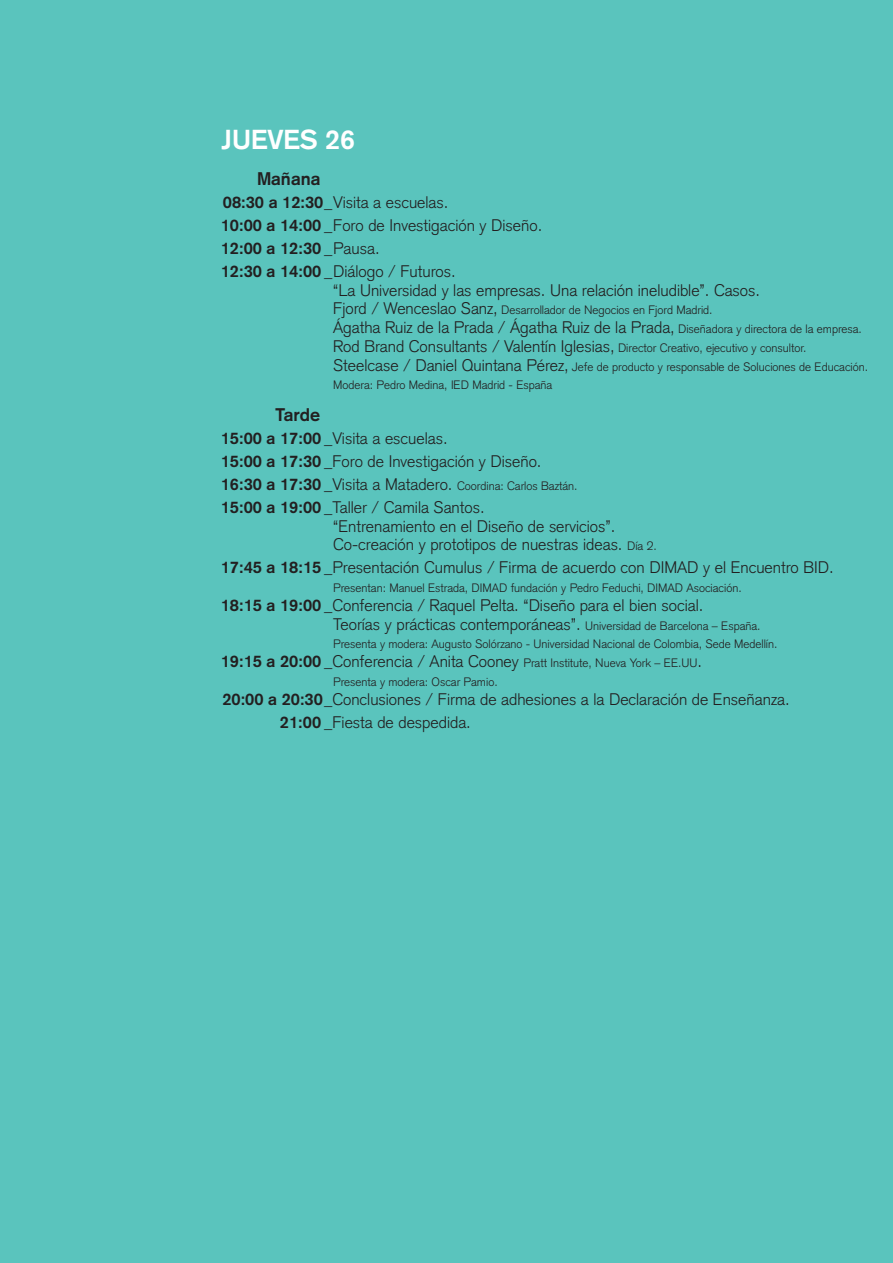
<style>
.page{position:relative;width:893px;height:1263px;background:#5ac4bd}
.page>*{position:absolute;margin:0;border:0;box-sizing:border-box;transform-origin:0 0}
.Días_semana{font:700 27px "Akzidenz Grotesk";color:#fff}
.mañana_y_tarde{font:700 18px "Akzidenz Grotesk";color:#231f20}
.texto_programa{font:300 16.5px/18.8px "Akzidenz Grotesk";color:#231f20}
.texto_programa-2{font:700 16.5px "Akzidenz Grotesk";color:#231f20}
.texto_programa-3{font:300 12px/18.8px "Akzidenz Grotesk";color:#231f20}
.s1{font-weight:700}
.s2{font-weight:300}
.s3{font-size:16.5px}
.s4{font-size:12px}
.s5{font-weight:700;font-size:16.5px}
</style>
<div class="page">
<p class="Días_semana" style="left:222px;top:124px;width:135px">JUEVES 26</p>
<p class="mañana_y_tarde" style="left:257px;top:168px;width:65px">Mañana</p>
<p class="texto_programa" style="left:223px;top:193px;width:227px"><span class="s1">08:30 a 12:30_</span>Visita a escuelas.</p>
<p class="texto_programa" style="left:221px;top:216px;width:323px"><span class="s1">10:00 a 14:00 _</span>Foro de Investigación y Diseño.</p>
<p class="texto_programa-2" style="left:221px;top:238px;width:160px">12:00 a 12:30 _<span class="s2">Pausa.</span></p>
<p class="texto_programa" style="left:333px;top:262px;width:428px;text-indent:-112px"><span class="s1">12:30 a 14:00 _</span>Diálogo / Futuros.<br>“La Universidad y las empresas. Una relación ineludible”. Casos.</p>
<p class="texto_programa-3" style="left:333px;top:301px;width:381px"><span class="s3">Fjord / Wenceslao Sanz,</span> Desarrollador de Negocios en Fjord Madrid.</p>
<p class="texto_programa" style="left:333px;top:318px;width:530px">Ágatha Ruiz de la Prada / Ágatha Ruiz de la Prada, <span class="s4">Diseñadora y directora de la empresa.<br></span>Rod Brand Consultants / Valentín Iglesias, <span class="s4">Director Creativo, ejecutivo y consultor.</span></p>
<p class="texto_programa-3" style="left:333px;top:357px;width:536px"><span class="s3">Steelcase / Daniel Quintana Pérez,</span> Jefe de producto y responsable de Soluciones de Educación.<br>Modera: Pedro Medina, IED Madrid - España</p>
<p class="mañana_y_tarde" style="left:276px;top:404px;width:46px">Tarde</p>
<p class="texto_programa" style="left:221px;top:429px;width:228px"><span class="s1">15:00 a 17:00 _</span>Visita a escuelas.</p>
<p class="texto_programa" style="left:221px;top:452px;width:322px"><span class="s1">15:00 a 17:30 _</span>Foro de Investigación y Diseño.</p>
<p class="texto_programa-3" style="left:221px;top:476px;width:358px"><span class="s5">16:30 a 17:30 _</span><span class="s3">Visita a Matadero.</span> Coordina: Carlos Baztán.</p>
<p class="texto_programa" style="left:333px;top:498px;width:325px;text-indent:-112px"><span class="s1">15:00 a 19:00 _</span>Taller / Camila Santos.<br>“Entrenamiento en el Diseño de servicios”.<br>Co-creación y prototipos de nuestras ideas. <span class="s4">Día 2.</span></p>
<p class="texto_programa" style="left:221px;top:558px;width:614px"><span class="s1">17:45 a 18:15 _</span>Presentación Cumulus / Firma de acuerdo con DIMAD y el Encuentro BID.</p>
<p class="texto_programa-3" style="left:333px;top:579px;width:410px">Presentan: Manuel Estrada, DIMAD fundación y Pedro Feduchi, DIMAD Asociación.</p>
<p class="texto_programa" style="left:333px;top:596px;width:429px;text-indent:-112px"><span class="s1">18:15 a 19:00 _</span>Conferencia / Raquel Pelta. “Diseño para el bien social.<br>Teorías y prácticas contemporáneas”. <span class="s4">Universidad de Barcelona – España.</span></p>
<p class="texto_programa-3" style="left:333px;top:635px;width:446px">Presenta y modera: Augusto Solórzano - Universidad Nacional de Colombia, Sede Medellín.</p>
<p class="texto_programa-3" style="left:221px;top:654px;width:483px"><span class="s5">19:15 a 20:00 _</span><span class="s3">Conferencia / Anita Cooney</span> Pratt Institute, Nueva York – EE.UU<span class="s3">.</span></p>
<p class="texto_programa-3" style="left:333px;top:672px;width:166px">Presenta y modera: Oscar Pamio.</p>
<p class="texto_programa" style="left:222px;top:690px;width:569px"><span class="s1">20:00 a 20:30_</span>Conclusiones / Firma de adhesiones a la Declaración de Enseñanza.</p>
<p class="texto_programa" style="left:280px;top:713px;width:192px"><span class="s1">21:00 _</span>Fiesta de despedida.</p>
</div>
